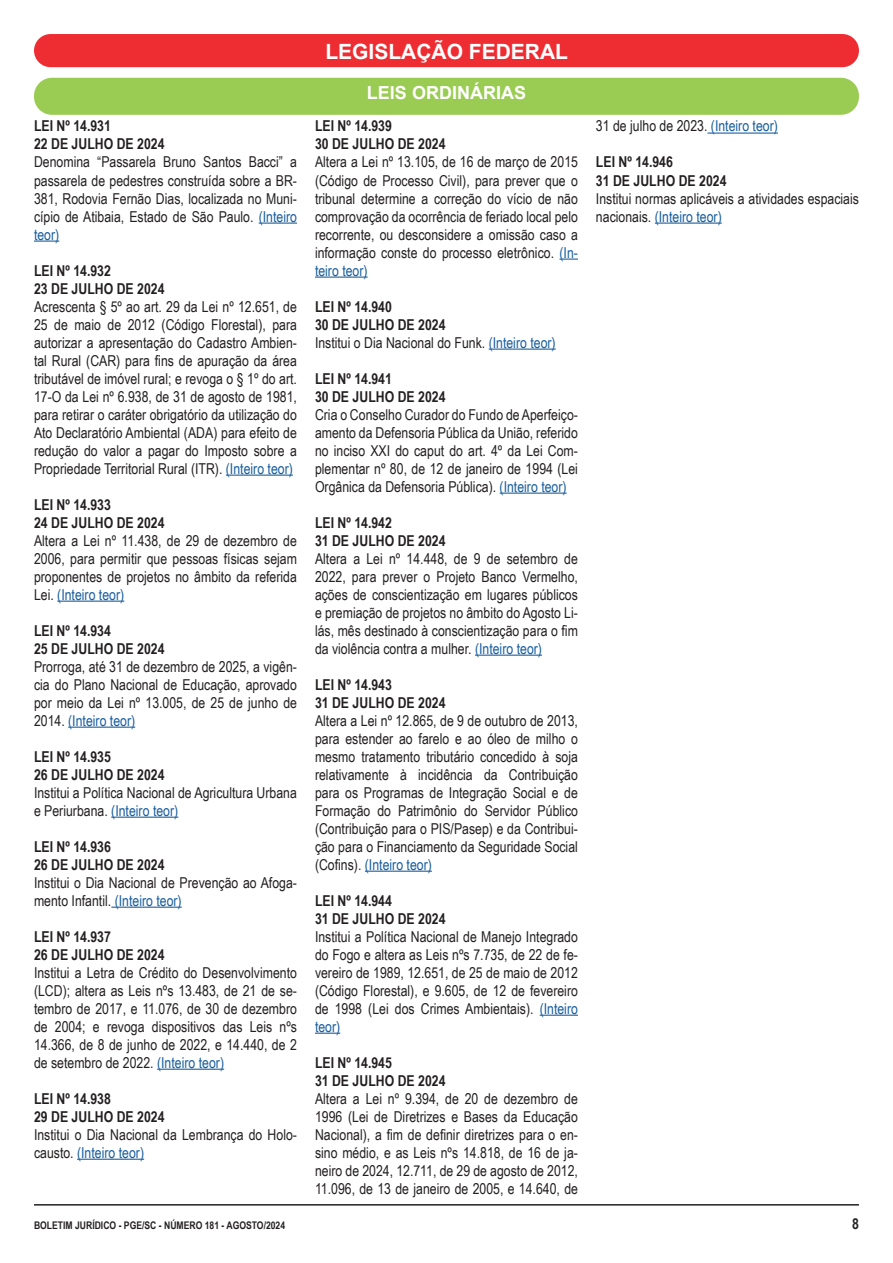
<style>
.page{position:relative;width:893px;height:1263px;background:#fff}
.page>*{position:absolute;margin:0;border:0;box-sizing:border-box;transform-origin:0 0}
.t1{font:700 21px "Arial";color:#fff}
.t2{font:700 18px "Arial";color:#fff}
.t3{font:15px/18px "Arial Narrow";color:#231f20;text-align:justify}
.t4{font:700 15px "Arial Narrow";color:#231f20}
.t5{font:700 10.5px "Arial Narrow";color:#231f20}
.s1{color:#175d9e}
</style>
<div class="page">
<hr style="left:34px;top:1204px;width:825px;height:1px;background:#231f20">
<div style="left:34px;top:34px;width:825px;height:33px;background:#ee2d32;border-radius:17px"></div>
<div style="left:34px;top:78px;width:825px;height:37px;background:#9acc53;border-radius:18px"></div>
<hr style="left:259px;top:223px;width:38px;height:1px;background:#175d9e">
<svg style="left:34px;top:241px;width:25px;height:1px"></svg>
<hr style="left:226px;top:475px;width:67px;height:1px;background:#175d9e">
<hr style="left:57px;top:601px;width:67px;height:1px;background:#175d9e">
<hr style="left:68px;top:727px;width:67px;height:1px;background:#175d9e">
<hr style="left:111px;top:817px;width:67px;height:1px;background:#175d9e">
<hr style="left:111px;top:907px;width:71px;height:1px;background:#175d9e">
<hr style="left:157px;top:1069px;width:67px;height:1px;background:#175d9e">
<hr style="left:77px;top:1159px;width:67px;height:1px;background:#175d9e">
<svg style="left:559px;top:259px;width:19px;height:1px"></svg>
<hr style="left:315px;top:277px;width:53px;height:1px;background:#175d9e">
<hr style="left:489px;top:349px;width:67px;height:1px;background:#175d9e">
<hr style="left:500px;top:493px;width:67px;height:1px;background:#175d9e">
<hr style="left:475px;top:655px;width:67px;height:1px;background:#175d9e">
<hr style="left:365px;top:871px;width:67px;height:1px;background:#175d9e">
<hr style="left:540px;top:1015px;width:38px;height:1px;background:#175d9e">
<svg style="left:315px;top:1033px;width:25px;height:1px"></svg>
<hr style="left:707px;top:133px;width:71px;height:1px;background:#175d9e">
<hr style="left:655px;top:223px;width:67px;height:1px;background:#175d9e">
<p class="t4" style="left:34px;top:115px;width:78px">LEI Nº 14.931</p>
<p class="t4" style="left:34px;top:133px;width:132px">22 DE JULHO DE 2024</p>
<p class="t3" style="left:34px;top:153px;width:264px">Denomina “Passarela Bruno Santos Bacci” a passarela de pedestres construída sobre a BR-381, Rodovia Fernão Dias, localizada no Muni&shy;cípio de Atibaia, Estado de São Paulo. <span class="s1">(Inteiro teor)</span></p>
<p class="t4" style="left:34px;top:259px;width:78px">LEI Nº 14.932</p>
<p class="t4" style="left:34px;top:277px;width:132px">23 DE JULHO DE 2024</p>
<p class="t3" style="left:34px;top:297px;width:264px">Acrescenta § 5º ao art. 29 da Lei nº 12.651, de 25 de maio de 2012 (Código Florestal), para autorizar a apresentação do Cadastro Ambien&shy;tal Rural (CAR) para fins de apuração da área tributável de imóvel rural; e revoga o § 1º do art.<br>17-O da Lei nº 6.938, de 31 de agosto de 1981, para retirar o caráter obrigatório da utilização do Ato Declaratório Ambiental (ADA) para efeito de redução do valor a pagar do Imposto sobre a Propriedade Territorial Rural (ITR). <span class="s1">(Inteiro teor)</span></p>
<p class="t4" style="left:34px;top:493px;width:78px">LEI Nº 14.933</p>
<p class="t4" style="left:34px;top:511px;width:132px">24 DE JULHO DE 2024</p>
<p class="t3" style="left:34px;top:531px;width:264px">Altera a Lei nº 11.438, de 29 de dezembro de 2006, para permitir que pessoas físicas sejam proponentes de projetos no âmbito da referida Lei. <span class="s1">(Inteiro teor)</span></p>
<p class="t4" style="left:34px;top:619px;width:78px">LEI Nº 14.934</p>
<p class="t4" style="left:34px;top:637px;width:132px">25 DE JULHO DE 2024</p>
<p class="t3" style="left:34px;top:657px;width:264px">Prorroga, até 31 de dezembro de 2025, a vigên&shy;cia do Plano Nacional de Educação, aprovado por meio da Lei nº 13.005, de 25 de junho de 2014. <span class="s1">(Inteiro teor)</span></p>
<p class="t4" style="left:34px;top:745px;width:78px">LEI Nº 14.935</p>
<p class="t4" style="left:34px;top:763px;width:132px">26 DE JULHO DE 2024</p>
<p class="t3" style="left:34px;top:783px;width:264px">Institui a Política Nacional de Agricultura Urbana e Periurbana. <span class="s1">(Inteiro teor)</span></p>
<p class="t4" style="left:34px;top:835px;width:78px">LEI Nº 14.936</p>
<p class="t4" style="left:34px;top:853px;width:132px">26 DE JULHO DE 2024</p>
<p class="t3" style="left:34px;top:873px;width:264px">Institui o Dia Nacional de Prevenção ao Afoga&shy;mento Infantil. <span class="s1">(Inteiro teor)</span></p>
<p class="t4" style="left:34px;top:925px;width:78px">LEI Nº 14.937</p>
<p class="t4" style="left:34px;top:943px;width:132px">26 DE JULHO DE 2024</p>
<p class="t3" style="left:34px;top:963px;width:264px">Institui a Letra de Crédito do Desenvolvimento (LCD); altera as Leis nºs 13.483, de 21 de se&shy;tembro de 2017, e 11.076, de 30 de dezembro de 2004; e revoga dispositivos das Leis nºs 14.366, de 8 de junho de 2022, e 14.440, de 2 de setembro de 2022. <span class="s1">(Inteiro teor)</span></p>
<p class="t4" style="left:34px;top:1087px;width:78px">LEI Nº 14.938</p>
<p class="t4" style="left:34px;top:1105px;width:132px">29 DE JULHO DE 2024</p>
<p class="t3" style="left:34px;top:1125px;width:264px">Institui o Dia Nacional da Lembrança do Holo&shy;causto. <span class="s1">(Inteiro teor)</span></p>
<p class="t1" style="left:325px;top:37px;width:244px">LEGISLAÇÃO FEDERAL</p>
<p class="t2" style="left:367px;top:80px;width:161px">LEIS ORDINÁRIAS</p>
<p class="t4" style="left:315px;top:115px;width:78px">LEI Nº 14.939</p>
<p class="t4" style="left:315px;top:133px;width:132px">30 DE JULHO DE 2024</p>
<p class="t3" style="left:315px;top:153px;width:264px">Altera a Lei nº 13.105, de 16 de março de 2015 (Código de Processo Civil), para prever que o tribunal determine a correção do vício de não comprovação da ocorrência de feriado local pelo recorrente, ou desconsidere a omissão caso a informação conste do processo eletrônico. <span class="s1">(In&shy;teiro teor)</span></p>
<p class="t4" style="left:315px;top:295px;width:78px">LEI Nº 14.940</p>
<p class="t4" style="left:315px;top:313px;width:132px">30 DE JULHO DE 2024</p>
<p class="t3" style="left:315px;top:333px;width:242px">Institui o Dia Nacional do Funk. <span class="s1">(Inteiro teor)</span></p>
<p class="t4" style="left:315px;top:367px;width:78px">LEI Nº 14.941</p>
<p class="t4" style="left:315px;top:385px;width:132px">30 DE JULHO DE 2024</p>
<p class="t3" style="left:315px;top:405px;width:264px">Cria o Conselho Curador do Fundo de Aperfeiço&shy;amento da Defensoria Pública da União, referido no inciso XXI do caput do art. 4º da Lei Com&shy;plementar nº 80, de 12 de janeiro de 1994 (Lei Orgânica da Defensoria Pública). <span class="s1">(Inteiro teor)</span></p>
<p class="t4" style="left:315px;top:511px;width:78px">LEI Nº 14.942</p>
<p class="t4" style="left:315px;top:529px;width:132px">31 DE JULHO DE 2024</p>
<p class="t3" style="left:315px;top:549px;width:264px">Altera a Lei nº 14.448, de 9 de setembro de 2022, para prever o Projeto Banco Vermelho, ações de conscientização em lugares públicos e premiação de projetos no âmbito do Agosto Li&shy;lás, mês destinado à conscientização para o fim da violência contra a mulher. <span class="s1">(Inteiro teor)</span></p>
<p class="t4" style="left:315px;top:673px;width:78px">LEI Nº 14.943</p>
<p class="t4" style="left:315px;top:691px;width:132px">31 DE JULHO DE 2024</p>
<p class="t3" style="left:315px;top:711px;width:264px">Altera a Lei nº 12.865, de 9 de outubro de 2013, para estender ao farelo e ao óleo de milho o mesmo tratamento tributário concedido à soja relativamente à incidência da Contribuição para os Programas de Integração Social e de Formação do Patrimônio do Servidor Público (Contribuição para o PIS/Pasep) e da Contribui&shy;ção para o Financiamento da Seguridade Social (Cofins). <span class="s1">(Inteiro teor)</span></p>
<p class="t4" style="left:315px;top:889px;width:78px">LEI Nº 14.944</p>
<p class="t4" style="left:315px;top:907px;width:132px">31 DE JULHO DE 2024</p>
<p class="t3" style="left:315px;top:927px;width:264px">Institui a Política Nacional de Manejo Integrado do Fogo e altera as Leis nºs 7.735, de 22 de fe&shy;vereiro de 1989, 12.651, de 25 de maio de 2012 (Código Florestal), e 9.605, de 12 de fevereiro de 1998 (Lei dos Crimes Ambientais). <span class="s1">(Inteiro teor)</span></p>
<p class="t4" style="left:315px;top:1051px;width:78px">LEI Nº 14.945</p>
<p class="t4" style="left:315px;top:1069px;width:132px">31 DE JULHO DE 2024</p>
<p class="t3" style="left:315px;top:1089px;width:264px">Altera a Lei nº 9.394, de 20 de dezembro de 1996 (Lei de Diretrizes e Bases da Educação Nacional), a fim de definir diretrizes para o en&shy;sino médio, e as Leis nºs 14.818, de 16 de ja&shy;neiro de 2024, 12.711, de 29 de agosto de 2012, 11.096, de 13 de janeiro de 2005, e 14.640, de</p>
<p class="t3" style="left:596px;top:117px;width:183px">31 de julho de 2023. <span class="s1">(Inteiro teor)</span></p>
<p class="t4" style="left:596px;top:151px;width:78px">LEI Nº 14.946</p>
<p class="t4" style="left:596px;top:169px;width:132px">31 DE JULHO DE 2024</p>
<p class="t3" style="left:596px;top:189px;width:264px">Institui normas aplicáveis a atividades espaciais nacionais. <span class="s1">(Inteiro teor)</span></p>
<p class="t5" style="left:34px;top:1217px;width:253px">BOLETIM JURÍDICO - PGE/SC - NÚMERO 181 - AGOSTO/2024</p>
<p class="t4" style="left:852px;top:1212px;width:8px">8</p>
</div>
